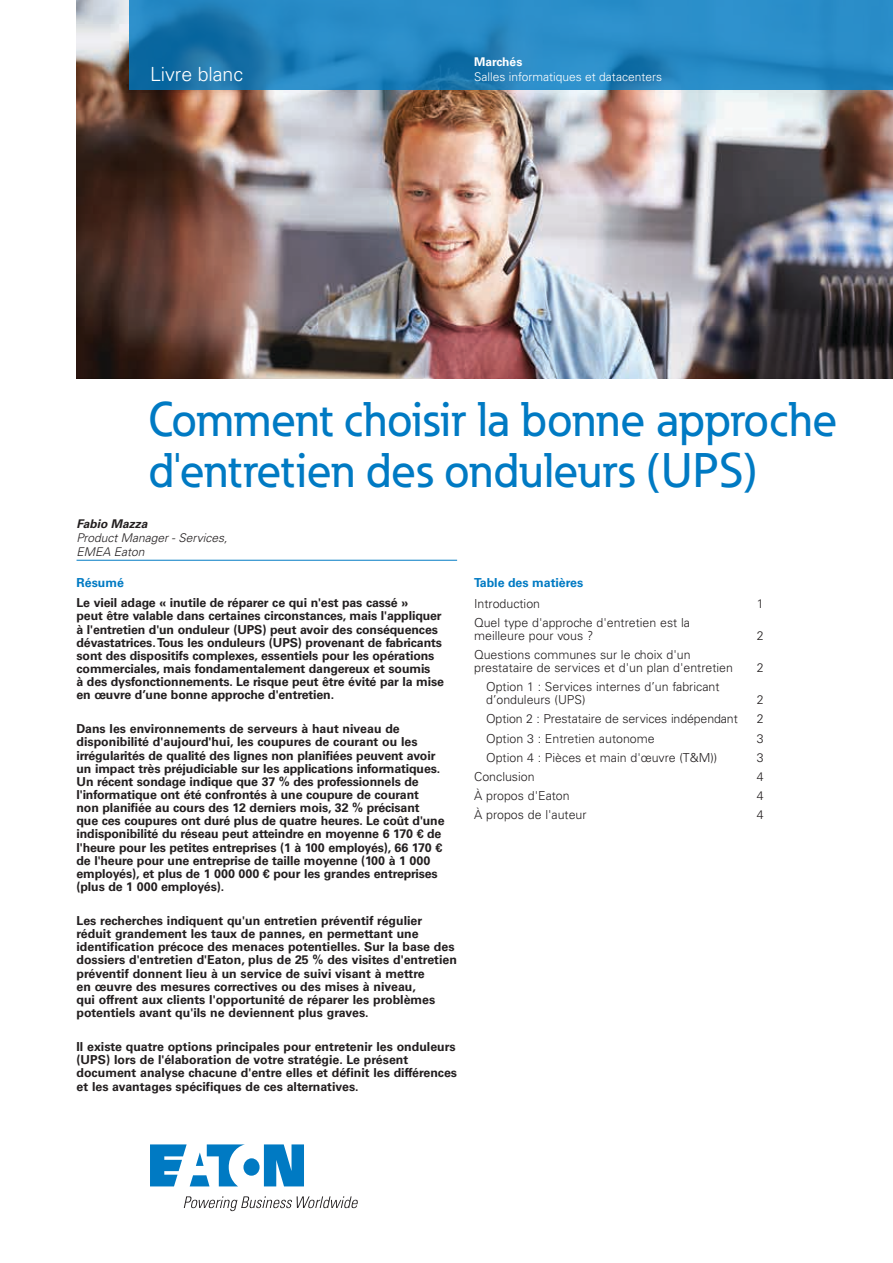
<style>
.page{position:relative;width:893px;height:1263px;background:#fff}
.page>*{position:absolute;margin:0;border:0;box-sizing:border-box;transform-origin:0 0}
.t1{font:500 48px/51px "Eaton";color:#007ac3}
.t2{font:300 19.5px "Univers LT Std";color:#fff}
.t3{font:700 12.3px/13.2px "Univers LT Std";letter-spacing:-.01em;color:#231f20}
.t4{font:300 12.3px/13.2px "Univers LT Std";color:#231f20}
.t5{font:700 12.3px "Univers LT Std";color:#007ac3}
.t6{font:italic 300 12px/13.8px "Univers LT Std";color:#231f20}
.t7{font:300 12px "Univers LT Std";color:#fff}
.t8{font:italic 700 12px "Univers LT Std";color:#231f20}
.t9{font:700 12px "Univers LT Std";color:#fff}
</style>
<div class="page">
<img style="left:77px;top:0;width:816px;height:378px">
<hr style="left:77px;top:560px;width:380px;height:1px;background:#007ac3">
<svg style="left:129px;top:0;width:764px;height:90px;background:#2485bf"></svg>
<svg style="left:150px;top:1144px;width:154px;height:42px"></svg>
<svg style="left:184px;top:1196px;width:174px;height:15px"></svg>
<h2 class="t2" style="left:150px;top:62px;width:95px">Livre blanc</h2>
<p class="t9" style="left:474px;top:55px;width:50px">Marchés</p>
<p class="t7" style="left:474px;top:70px;width:190px">Salles informatiques et datacenters</p>
<h1 class="t1" style="left:149px;top:393px;width:690px">Comment choisir la bonne approche d'entretien des onduleurs (UPS)</h1>
<p class="t8" style="left:77px;top:516px;width:72px">Fabio Mazza</p>
<p class="t6" style="left:77px;top:531px;width:152px">Product Manager - Services,<br>EMEA Eaton</p>
<p class="t5" style="left:77px;top:575px;width:49px">Résumé</p>
<p class="t3" style="left:77px;top:596px;width:369px">Le vieil adage « inutile de réparer ce qui n'est pas cassé »<br>peut être valable dans certaines circonstances, mais l'appliquer à l'entretien d'un onduleur (UPS) peut avoir des conséquences dévastatrices. Tous les onduleurs (UPS) provenant de fabricants sont des dispositifs complexes, essentiels pour les opérations commerciales, mais fondamentalement dangereux et soumis<br>à des dysfonctionnements. Le risque peut être évité par la mise en œuvre d’une bonne approche d'entretien.</p>
<p class="t3" style="left:77px;top:722px;width:370px">Dans les environnements de serveurs à haut niveau de disponibilité d'aujourd'hui, les coupures de courant ou les irrégularités de qualité des lignes non planifiées peuvent avoir un impact très préjudiciable sur les applications informatiques.<br>Un récent sondage indique que 37 % des professionnels de l'informatique ont été confrontés à une coupure de courant<br>non planifiée au cours des 12 derniers mois, 32 % précisant<br>que ces coupures ont duré plus de quatre heures. Le coût d'une indisponibilité du réseau peut atteindre en moyenne 6 170 € de l'heure pour les petites entreprises (1 à 100 employés), 66 170 € de l'heure pour une entreprise de taille moyenne (100 à 1 000 employés), et plus de 1 000 000 € pour les grandes entreprises (plus de 1 000 employés).</p>
<p class="t3" style="left:77px;top:914px;width:382px">Les recherches indiquent qu'un entretien préventif régulier réduit grandement les taux de pannes, en permettant une identification précoce des menaces potentielles. Sur la base des dossiers d'entretien d'Eaton, plus de 25 % des visites d'entretien préventif donnent lieu à un service de suivi visant à mettre<br>en œuvre des mesures correctives ou des mises à niveau,<br>qui offrent aux clients l'opportunité de réparer les problèmes potentiels avant qu'ils ne deviennent plus graves.</p>
<p class="t3" style="left:77px;top:1040px;width:382px">Il existe quatre options principales pour entretenir les onduleurs (UPS) lors de l'élaboration de votre stratégie. Le présent document analyse chacune d'entre elles et définit les différences et les avantages spécifiques de ces alternatives.</p>
<p class="t5" style="left:474px;top:575px;width:111px">Table des matières</p>
<p class="t4" style="left:474px;top:597px;width:68px">Introduction</p>
<p class="t4" style="left:757px;top:597px;width:8px">1</p>
<p class="t4" style="left:474px;top:616px;width:217px">Quel type d'approche d'entretien est la meilleure pour vous ?</p>
<p class="t4" style="left:757px;top:629px;width:8px">2</p>
<p class="t4" style="left:474px;top:648px;width:260px">Questions communes sur le choix d'un prestataire de services et d'un plan d'entretien</p>
<p class="t4" style="left:486px;top:680px;width:235px">Option 1 : Services internes d’un fabricant d’onduleurs (UPS)</p>
<p class="t4" style="left:757px;top:661px;width:8px">2</p>
<p class="t4" style="left:757px;top:693px;width:8px">2</p>
<p class="t4" style="left:486px;top:712px;width:253px">Option 2 : Prestataire de services indépendant</p>
<p class="t4" style="left:757px;top:712px;width:8px">2</p>
<p class="t4" style="left:486px;top:732px;width:170px">Option 3 : Entretien autonome</p>
<p class="t4" style="left:757px;top:732px;width:8px">3</p>
<p class="t4" style="left:486px;top:751px;width:233px">Option 4 : Pièces et main d'œuvre (T&amp;M))</p>
<p class="t4" style="left:757px;top:751px;width:8px">3</p>
<p class="t4" style="left:474px;top:770px;width:62px">Conclusion</p>
<p class="t4" style="left:757px;top:770px;width:8px">4</p>
<p class="t4" style="left:474px;top:789px;width:97px">À propos d'Eaton</p>
<p class="t4" style="left:757px;top:789px;width:8px">4</p>
<p class="t4" style="left:474px;top:808px;width:114px">À propos de l'auteur</p>
<p class="t4" style="left:757px;top:808px;width:8px">4</p>
</div>
